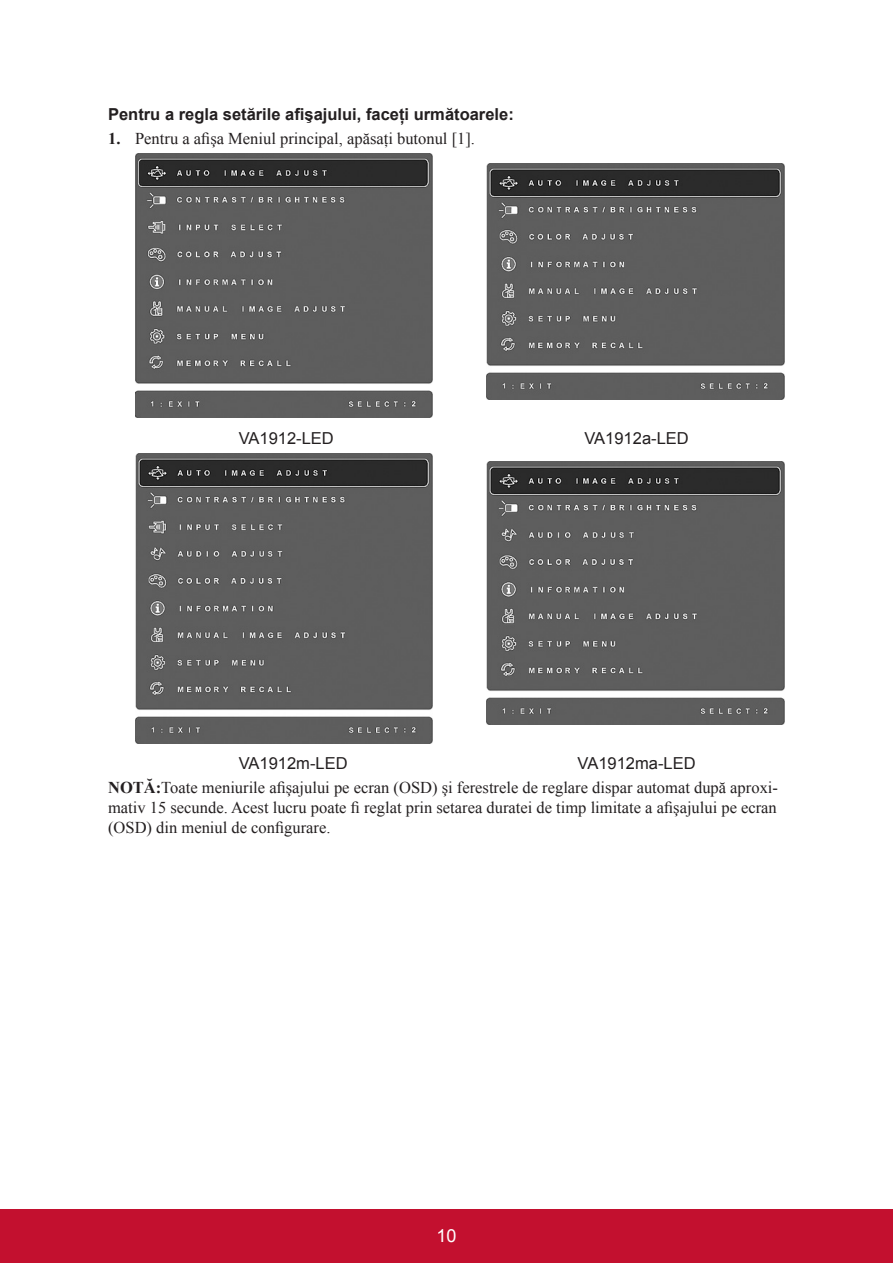
<style>
.page{position:relative;width:893px;height:1263px;background:#fff}
.page>*{position:absolute;margin:0;border:0;box-sizing:border-box;transform-origin:0 0}
.t1{font:18px "Arial";color:#fff}
.t2{font:16.5px/19.8px "Times New Roman";color:#231f20;text-align:justify}
.t3{font:700 16.5px "Arial";color:#231f20}
.t4{font:16.5px "Arial";color:#231f20}
.s1{font-weight:700}
</style>
<div class="page">
<div style="left:0;top:1210px;width:892px;height:53px;background:#c3102f"></div>
<img style="left:135px;top:154px;width:297px;height:264px">
<img style="left:486px;top:163px;width:297px;height:236px">
<img style="left:135px;top:453px;width:297px;height:290px">
<img style="left:486px;top:461px;width:297px;height:264px">
<p class="t3" style="left:108px;top:103px;width:407px">Pentru a regla setările afişajului, faceţi următoarele:</p>
<p class="t2" style="left:108px;top:129px;width:368px"><span class="s1">1.</span> Pentru a afişa Meniul principal, apăsaţi butonul [1].</p>
<p class="t4" style="left:238px;top:427px;width:97px">VA1912-LED</p>
<p class="t4" style="left:584px;top:427px;width:106px">VA1912a-LED</p>
<p class="t4" style="left:238px;top:752px;width:110px">VA1912m-LED</p>
<p class="t4" style="left:577px;top:752px;width:119px">VA1912ma-LED</p>
<p class="t2" style="left:108px;top:777px;width:671px"><span class="s1">NOTĂ:</span>Toate meniurile afişajului pe ecran (OSD) şi ferestrele de reglare dispar automat după aproxi&shy;mativ 15 secunde. Acest lucru poate fi reglat prin setarea duratei de timp limitate a afişajului pe ecran (OSD) din meniul de configurare.</p>
<p class="t1" style="left:436px;top:1223px;width:22px">10</p>
</div>
